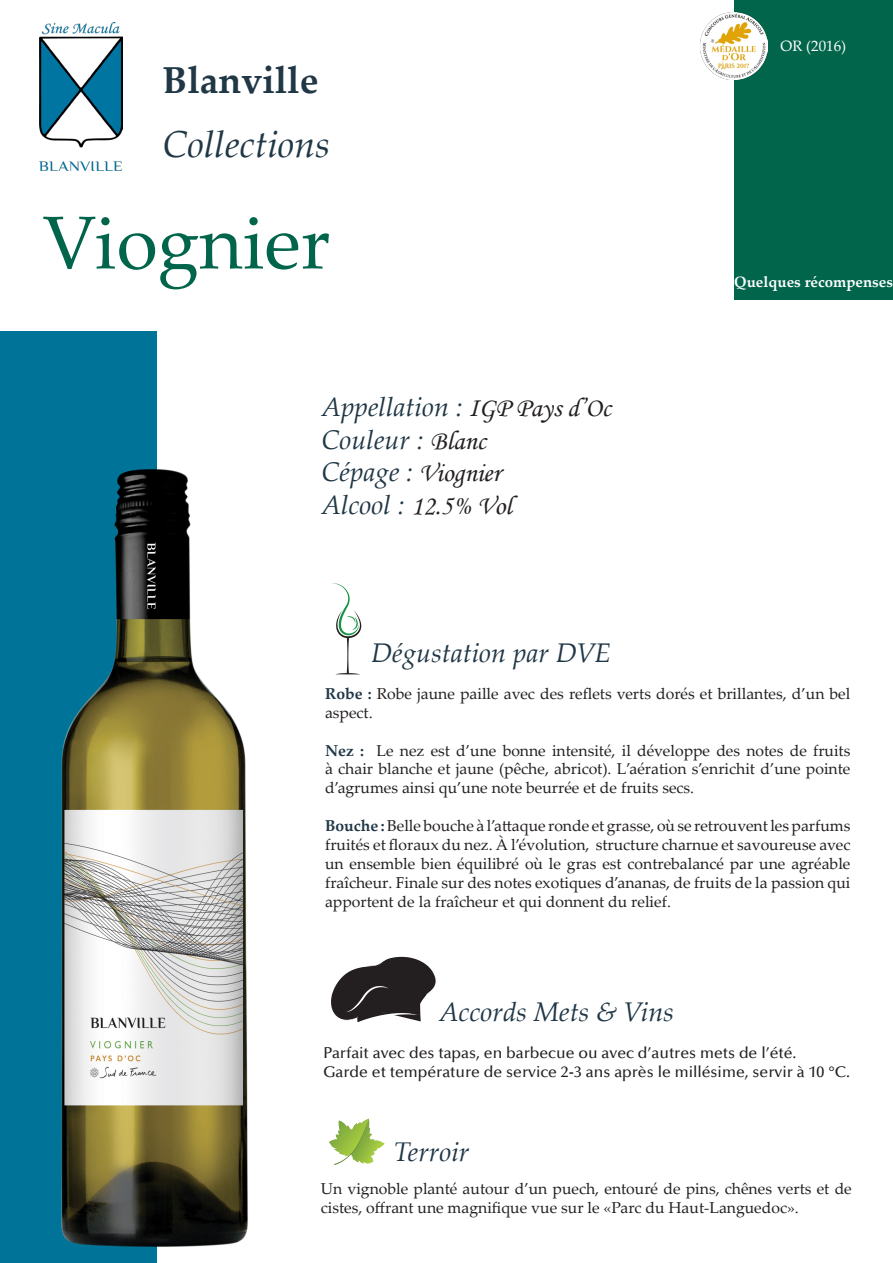
<style>
.page{position:relative;width:893px;height:1263px;background:#fff}
.page>*{position:absolute;margin:0;border:0;box-sizing:border-box;transform-origin:0 0}
.t1{font:75px "Palatino Linotype";color:#00654b}
.t2{font:italic 37.5px "Palatino Linotype";color:#203746}
.t3{font:700 37.5px "Palatino Linotype";color:#203746}
.t4{font:italic 27px "Palatino Linotype";color:#203746}
.t5{font:27px/32.4px "Monotype Corsiva";color:#231f20}
.t6{font:15.75px/18.9px "Palatino Linotype";color:#231f20}
.t7{font:500 15.75px "Optima";color:#231f20}
.Style_de_paragraphe{font:700 15px "Palatino Linotype";color:#fff}
.Style_de_paragraphe-2{font:15px "Palatino Linotype";color:#fff}
.s1{font-family:"Monotype Corsiva";font-style:normal;color:#231f20}
.s2{font-family:"Palatino Linotype";font-style:italic;color:#203746}
.s3{font-weight:700;color:#203746}
</style>
<div class="page">
<img style="left:40px;top:22px;width:83px;height:148px">
<div style="left:0;top:332px;width:156px;height:931px;background:#007398"></div>
<div style="left:734px;top:0;width:159px;height:300px;background:#00654b"></div>
<svg style="left:331px;top:583px;width:30px;height:92px"></svg>
<svg style="left:331px;top:956px;width:105px;height:66px"></svg>
<svg style="left:329px;top:1119px;width:56px;height:46px"></svg>
<img style="left:61px;top:441px;width:187px;height:822px">
<img style="left:700px;top:12px;width:67px;height:68px">
<h2 class="t3" style="left:163px;top:54px;width:157px">Blanville</h2>
<h2 class="t2" style="left:163px;top:118px;width:169px">Collections</h2>
<p class="t1" style="left:43px;top:190px;width:289px">Viognier</p>
<p class="t4" style="left:321px;top:388px;width:291px">Appellation : <span class="s1">IGP Pays d’Oc</span></p>
<p class="t4" style="left:321px;top:420px;width:166px">Couleur : <span class="s1">Blanc</span></p>
<p class="t5" style="left:321px;top:457px;width:192px"><span class="s2">Cépage :</span> Viognier<br><span class="s2">Alcool :</span> 12.5% Vol</p>
<p class="t4" style="left:371px;top:633px;width:241px">Dégustation par DVE</p>
<p class="Style_de_paragraphe-2" style="left:781px;top:36px;width:67px">OR (2016)</p>
<p class="Style_de_paragraphe" style="left:734px;top:271px;width:160px">Quelques récompenses</p>
<p class="t6" style="left:325px;top:683px;width:527px"><span class="s3">Robe :</span> Robe jaune paille avec des reflets verts dorés et brillantes, d’un bel aspect.</p>
<p class="t6" style="left:325px;top:740px;width:527px;text-align:justify"><span class="s3">Nez :</span> Le nez est d’une bonne intensité, il développe des notes de fruits à chair blanche et jaune (pêche, abricot). L’aération s’enrichit d’une pointe d’agrumes ainsi qu’une note beurrée et de fruits secs.</p>
<p class="t6" style="left:325px;top:816px;width:527px;text-align:justify"><span class="s3">Bouche :</span> Belle bouche à l’attaque ronde et grasse, où se retrouvent les parfums fruités et floraux du nez. À l’évolution, structure charnue et savoureuse avec un ensemble bien équilibré où le gras est contrebalancé par une agréable fraîcheur. Finale sur des notes exotiques d’ananas, de fruits de la passion qui apportent de la fraîcheur et qui donnent du relief.</p>
<p class="t4" style="left:439px;top:992px;width:236px">Accords Mets &amp; Vins</p>
<p class="t7" style="left:323px;top:1043px;width:474px">Parfait avec des tapas, en barbecue ou avec d’autres mets de l’été.</p>
<p class="t7" style="left:323px;top:1062px;width:528px">Garde et température de service 2-3 ans après le millésime, servir à 10 °C.</p>
<p class="t4" style="left:393px;top:1133px;width:78px">Terroir</p>
<p class="t6" style="left:321px;top:1178px;width:532px">Un vignoble planté autour d’un puech, entouré de pins, chênes verts et de cistes, offrant une magnifique vue sur le «Parc du Haut-Languedoc».</p>
</div>
